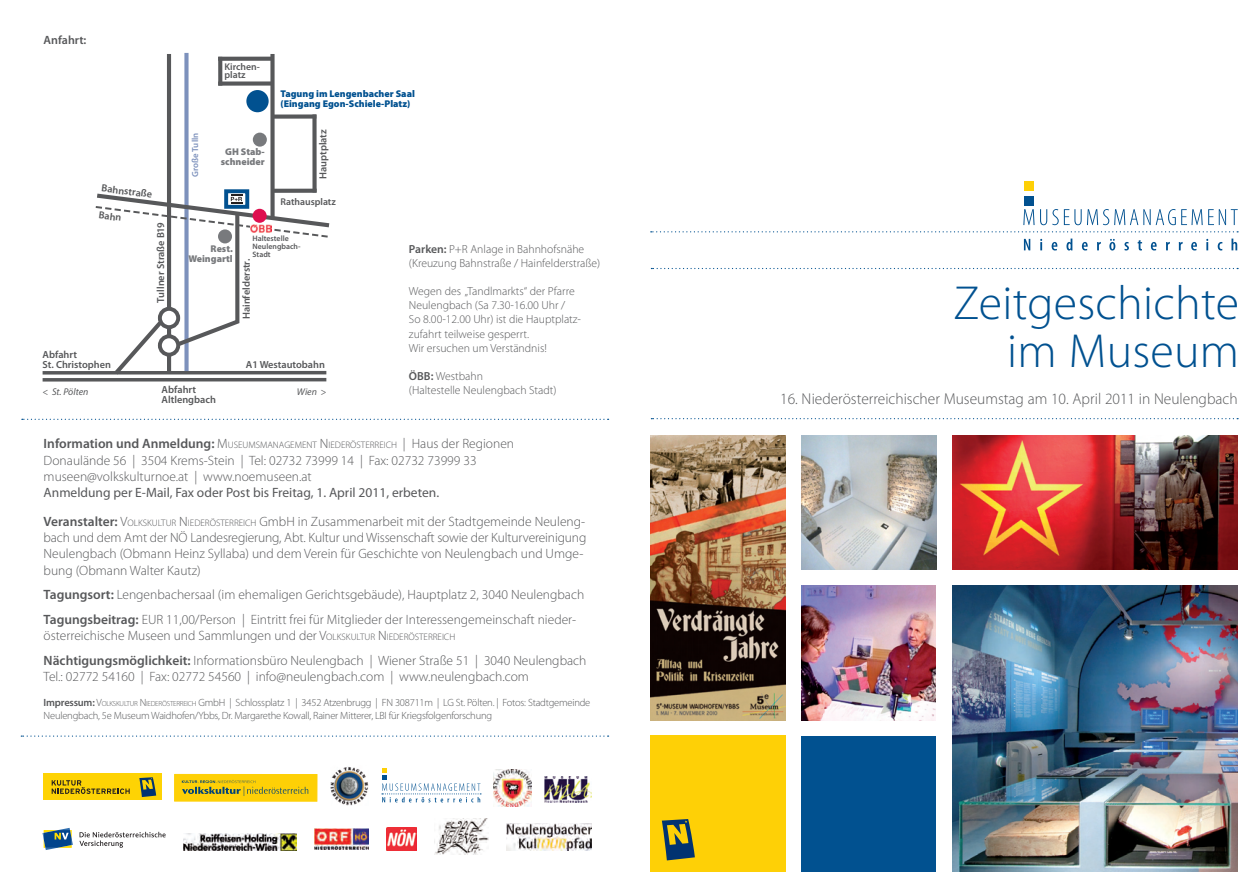
<style>
.page{position:relative;width:1259px;height:893px;background:#fff}
.page>*{position:absolute;margin:0;border:0;box-sizing:border-box;transform-origin:0 0}
.t1{font:300 48px/48px "Myriad Pro";letter-spacing:.005em;color:#015190;text-align:right}
.t2{font:300 15.75px "Myriad Pro";color:#57585a}
.t3{font:300 13.5px/16.2px "Myriad Pro";color:#57585a}
.t4{font:13.5px/29px "Myriad Pro";color:#57585a}
.t5{font:600 12px "Myriad Pro";color:#57585a}
.t6{font:300 11.7px/14.1px "Myriad Pro";color:#57585a}
.t7{font:300 10.5px/12.6px "Myriad Pro";letter-spacing:-.02em;color:#57585a}
.t8{font:600 10.35px/9.8px "Myriad Pro";color:#57585a}
.t9{font:600 10.2px "Myriad Pro";color:#57585a}
.t10{font:900 9.75px/9.8px "Myriad Pro";color:#015190}
.t11{font:900 9.75px/9.8px "Myriad Pro";color:#787a7d;text-align:center}
.t12{font:600 9.75px/7.8px "Myriad Pro";color:#57585a}
.t13{font:italic 9.75px "Myriad Pro";color:#57585a}
.t14{font:300 9.45px "Myriad Pro";color:#57585a}
.t15{font:600 8.85px "Myriad Pro";color:#7d91bc}
.t16{font:600 7.8px/7.8px "Myriad Pro";color:#57585a}
.s1{font-weight:600}
.s2{font-weight:600;font-size:13.5px}
.s3{font-size:13.5px}
.s4{font-weight:300}
.s5{font-weight:300;font-size:9.45px}
.s6{font-style:inherit}
.s7{font-size:9.45px}
.s8{font-size:7.35px}
</style>
<div class="page">
<svg style="left:115px;top:321px;width:51px;height:50px"></svg>
<svg style="left:22px;top:419px;width:586px;height:1px"></svg>
<svg style="left:21px;top:735px;width:587px;height:2px"></svg>
<div style="left:43px;top:773px;width:118px;height:27px;background:#fed304"></div>
<svg style="left:52px;top:780px;width:78px;height:14px"></svg>
<svg style="left:139px;top:777px;width:17px;height:20px"></svg>
<img style="left:386px;top:828px;width:30px;height:22px">
<img style="left:314px;top:829px;width:54px;height:21px">
<img style="left:184px;top:834px;width:112px;height:16px">
<svg style="left:43px;top:828px;width:30px;height:22px"></svg>
<svg style="left:79px;top:832px;width:87px;height:16px"></svg>
<svg style="left:382px;top:768px;width:99px;height:34px"></svg>
<img style="left:330px;top:767px;width:38px;height:38px">
<div style="left:1024px;top:181px;width:9px;height:9px;background:#fed006"></div>
<div style="left:1024px;top:196px;width:9px;height:10px;background:#015190"></div>
<svg style="left:651px;top:231px;width:587px;height:1px"></svg>
<svg style="left:1023px;top:209px;width:214px;height:16px"></svg>
<svg style="left:1024px;top:239px;width:213px;height:12px"></svg>
<img style="left:651px;top:435px;width:135px;height:286px">
<div style="left:650px;top:735px;width:136px;height:137px;background:#fed006"></div>
<img style="left:801px;top:435px;width:135px;height:135px">
<div style="left:801px;top:736px;width:134px;height:136px;background:#015190"></div>
<img style="left:801px;top:585px;width:134px;height:135px">
<img style="left:952px;top:585px;width:285px;height:287px">
<svg style="left:651px;top:418px;width:587px;height:1px"></svg>
<svg style="left:651px;top:268px;width:587px;height:1px"></svg>
<svg style="left:662px;top:819px;width:33px;height:41px"></svg>
<svg style="left:174px;top:774px;width:143px;height:27px;background:#e6c210"></svg>
<div style="left:253px;top:133px;width:14px;height:14px;background:#787a7d;border-radius:50%"></div>
<div style="left:218px;top:229px;width:14px;height:14px;background:#787a7d;border-radius:50%"></div>
<div style="left:246px;top:90px;width:23px;height:22px;background:#015190;border-radius:50%"></div>
<hr style="left:167px;top:54px;width:4px;height:319px;background:#57585a">
<div style="left:270px;top:54px;width:5px;height:163px;background:#57585a"></div>
<div style="left:312px;top:114px;width:5px;height:78px;background:#57585a"></div>
<svg style="left:218px;top:61px;width:4px;height:20px"></svg>
<div style="left:274px;top:114px;width:42px;height:5px;background:#57585a"></div>
<svg style="left:218px;top:57px;width:53px;height:4px"></svg>
<div style="left:218px;top:81px;width:54px;height:5px;background:#57585a"></div>
<hr style="left:272px;top:189px;width:45px;height:4px;background:#57585a">
<svg style="left:235px;top:239px;width:4px;height:77px"></svg>
<div style="left:184px;top:53px;width:5px;height:319px;background:#7d91bc"></div>
<svg style="left:43px;top:378px;width:283px;height:4px"></svg>
<svg style="left:43px;top:371px;width:283px;height:4px"></svg>
<div style="left:160px;top:336px;width:18px;height:19px;background:#fff;border-radius:50%"></div>
<div style="left:158px;top:334px;width:22px;height:23px;border:4px solid #57585a;border-radius:50%"></div>
<div style="left:160px;top:309px;width:18px;height:18px;background:#fff;border-radius:50%"></div>
<div style="left:158px;top:307px;width:22px;height:22px;border:4px solid #57585a;border-radius:50%"></div>
<svg style="left:173px;top:316px;width:67px;height:34px"></svg>
<div style="left:224px;top:189px;width:25px;height:20px;border:4px solid #015190"></div>
<svg style="left:95px;top:191px;width:235px;height:48px"></svg>
<img style="left:544px;top:776px;width:48px;height:26px">
<img style="left:434px;top:819px;width:55px;height:36px">
<img style="left:507px;top:823px;width:85px;height:27px">
<img style="left:493px;top:769px;width:38px;height:37px">
<img style="left:952px;top:435px;width:285px;height:135px">
<p class="t5" style="left:44px;top:32px;width:44px">Anfahrt:</p>
<p class="t12" style="left:224px;top:62px;width:37px">Kirchen&shy;platz</p>
<p class="t10" style="left:280px;top:89px;width:136px">Tagung im Lengenbacher Saal (Eingang Egon-Schiele-Platz)</p>
<p class="t8" style="left:102px;top:183px;width:52px;rotate:7deg">Bahnstraße</p>
<p class="t9" style="left:100px;top:208px;width:24px;rotate:7deg">Bahn</p>
<p class="t8" style="left:156px;top:302px;width:82px;rotate:-90deg">Tullner Straße B19</p>
<p class="t8" style="left:318px;top:179px;width:51px;rotate:-90deg">Hauptplatz</p>
<p class="t12" style="left:280px;top:198px;width:57px">Rathausplatz</p>
<p class="t16" style="left:253px;top:234px;width:49px">Haltestelle<br>Neulengbach-<br>Stadt</p>
<p class="t15" style="left:189px;top:177px;width:45px;rotate:-90deg">Große Tulln</p>
<p class="t11" style="left:221px;top:147px;width:45px">GH Stab&shy;schneider</p>
<p class="t11" style="left:188px;top:244px;width:46px;text-align:right">Rest.<br>Weingartl</p>
<p class="t8" style="left:241px;top:319px;width:62px;rotate:-90deg">Hainfelderstr.</p>
<p class="t8" style="left:43px;top:350px;width:70px">Abfahrt<br>St. Christophen</p>
<p class="t8" style="left:246px;top:359px;width:81px">A1 Westautobahn</p>
<p class="t13" style="left:43px;top:385px;width:47px">&lt; St. Pölten</p>
<p class="t13" style="left:297px;top:385px;width:31px">Wien &gt;</p>
<p class="t8" style="left:162px;top:384px;width:56px">Abfahrt<br>Altlengbach</p>
<p class="t6" style="left:409px;top:242px;width:193px"><span class="s1">Parken:</span> P+R Anlage in Bahnhofsnähe (Kreuzung Bahnstraße / Hainfelderstraße)</p>
<p class="t6" style="left:409px;top:284px;width:174px">Wegen des „Tandlmarkts“ der Pfarre Neulengbach (Sa 7.30-16.00 Uhr /<br>So 8.00-12.00 Uhr) ist die Hauptplatz&shy;zufahrt teilweise gesperrt.<br>Wir ersuchen um Verständnis!</p>
<p class="t6" style="left:409px;top:369px;width:149px"><span class="s1">ÖBB:</span> Westbahn<br>(Haltestelle Neulengbach Stadt)</p>
<p class="t14" style="left:44px;top:440px;width:472px"><span class="s2">Information und Anmeldung:</span> <span class="s3">M</span>USEUMSMANAGEMENT <span class="s3">N</span> IEDERÖSTERREICH <span class="s3">|</span> <span class="s3">Haus der Regionen</span></p>
<p class="t3" style="left:44px;top:452px;width:434px">Donaulände 56 | 3504 Krems-Stein | Tel: 02732 73999 14 | Fax: 02732 73999 33 museen@volkskulturnoe.at | www.noemuseen.at</p>
<p class="t4" style="left:44px;top:478px;width:543px">Anmeldung per E-Mail, Fax oder Post bis Freitag, 1. April 2011, erbeten.<br><span class="s1">Veranstalter:</span> <span class="s4">V</span><span class="s5">OLKSKULTUR</span> <span class="s4">N</span> <span class="s5">IEDERÖSTERREICH</span> <span class="s4">GmbH in Zusammenarbeit mit der Stadtgemeinde Neuleng-</span></p>
<p class="t3" style="left:44px;top:529px;width:544px">bach und dem Amt der NÖ Landesregierung, Abt. Kultur und Wissenschaft sowie der Kulturvereinigung<br>Neulengbach (Obmann Heinz Syllaba) und dem Verein für Geschichte von Neulengbach und Umge&shy;bung (Obmann Walter Kautz)</p>
<p class="t3" style="left:44px;top:582px;width:542px;line-height:24.8px"><span class="s1">Tagungsort:</span> Lengenbachersaal (im ehemaligen Gerichtsgebäude), Hauptplatz 2, 3040 Neulengbach<br><span class="s1">Tagungsbeitrag:</span> EUR 11,00/Person | Eintritt frei für Mitglieder der Interessengemeinschaft nieder-</p>
<p class="t3" style="left:44px;top:623px;width:544px;line-height:24.8px">österreichische Museen und Sammlungen und der <span class="s6">V</span><span class="s7">OLKSKULTUR</span> <span class="s6">N</span> <span class="s7">IEDERÖSTERREICH<br></span><span class="s1">Nächtigungsmöglichkeit:</span> Informationsbüro Neulengbach | Wiener Straße 51 | 3040 Neulengbach</p>
<p class="t3" style="left:44px;top:668px;width:487px">Tel.: 02772 54160 | Fax: 02772 54560 | info@neulengbach.com | www.neulengbach.com</p>
<p class="t7" style="left:44px;top:696px;width:548px"><span class="s1">Impressum:</span> <span class="s6">V</span><span class="s8">OLKSKULTUR</span> <span class="s6">N</span> <span class="s8">IEDERÖSTERREICH</span> GmbH | Schlossplatz 1 | 3452 Atzenbrugg | FN 308711m | LG St. Pölten. | Fotos: Stadtgemeinde<br>Neulengbach, 5e Museum Waidhofen/Ybbs, Dr. Margarethe Kowall, Rainer Mitterer, LBI für Kriegsfolgenforschung</p>
<h1 class="t1" style="left:953px;top:278px;width:287px">Zeitgeschichte im Museum</h1>
<p class="t2" style="left:780px;top:389px;width:459px">16. Niederösterreichischer Museumstag am 10. April 2011 in Neulengbach</p>
</div>
